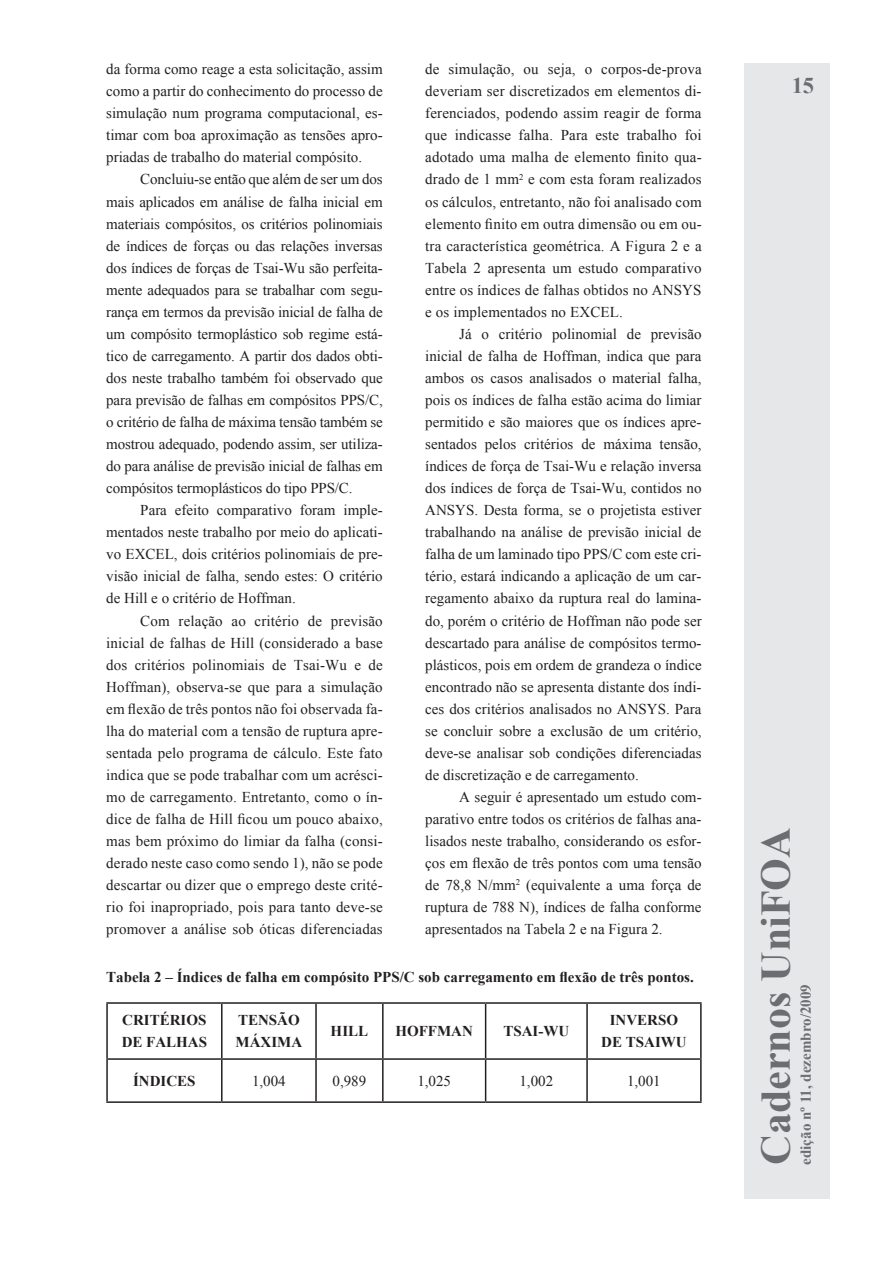
<style>
.page{position:relative;width:893px;height:1263px;background:#fff}
.page>*{position:absolute;margin:0;border:0;box-sizing:border-box;transform-origin:0 0}
.t1{font:700 42px "Times New Roman";color:#6c6d70}
.t2{font:700 22.5px "Times New Roman";color:#6c6d70}
.t3{font:15px/22px "Times New Roman";color:#231f20;text-align:justify}
.t4{font:700 15px/22px "Times New Roman";color:#231f20}
.t5{font:700 15px "Times New Roman";color:#6c6d70}
</style>
<div class="page">
<div style="left:744px;top:64px;width:85px;height:1135px;background:#e6e7e9"></div>
<hr style="left:106px;top:1002px;width:116px;height:2px;background:#231f20">
<hr style="left:106px;top:1004px;width:2px;height:54px;background:#231f20">
<hr style="left:222px;top:1002px;width:94px;height:2px;background:#231f20">
<hr style="left:221px;top:1004px;width:2px;height:54px;background:#231f20">
<hr style="left:316px;top:1002px;width:67px;height:2px;background:#231f20">
<hr style="left:315px;top:1004px;width:2px;height:54px;background:#231f20">
<hr style="left:383px;top:1002px;width:103px;height:2px;background:#231f20">
<hr style="left:382px;top:1004px;width:2px;height:54px;background:#231f20">
<hr style="left:486px;top:1002px;width:101px;height:2px;background:#231f20">
<hr style="left:485px;top:1004px;width:1px;height:54px;background:#231f20">
<hr style="left:587px;top:1002px;width:115px;height:2px;background:#231f20">
<hr style="left:586px;top:1004px;width:2px;height:54px;background:#231f20">
<hr style="left:700px;top:1004px;width:2px;height:54px;background:#231f20">
<hr style="left:106px;top:1058px;width:116px;height:2px;background:#231f20">
<hr style="left:106px;top:1060px;width:2px;height:41px;background:#231f20">
<hr style="left:222px;top:1058px;width:94px;height:2px;background:#231f20">
<hr style="left:221px;top:1060px;width:2px;height:41px;background:#231f20">
<hr style="left:316px;top:1058px;width:67px;height:2px;background:#231f20">
<hr style="left:315px;top:1060px;width:2px;height:41px;background:#231f20">
<hr style="left:383px;top:1058px;width:103px;height:2px;background:#231f20">
<hr style="left:382px;top:1060px;width:2px;height:41px;background:#231f20">
<hr style="left:486px;top:1058px;width:101px;height:2px;background:#231f20">
<hr style="left:485px;top:1060px;width:1px;height:41px;background:#231f20">
<hr style="left:587px;top:1058px;width:115px;height:2px;background:#231f20">
<hr style="left:586px;top:1060px;width:2px;height:41px;background:#231f20">
<hr style="left:700px;top:1060px;width:2px;height:41px;background:#231f20">
<hr style="left:106px;top:1101px;width:116px;height:2px;background:#231f20">
<hr style="left:222px;top:1101px;width:94px;height:2px;background:#231f20">
<hr style="left:316px;top:1101px;width:67px;height:2px;background:#231f20">
<hr style="left:383px;top:1101px;width:103px;height:2px;background:#231f20">
<hr style="left:486px;top:1101px;width:101px;height:2px;background:#231f20">
<hr style="left:587px;top:1101px;width:115px;height:2px;background:#231f20">
<p class="t3" style="left:425px;top:58px;width:278px">de simulação, ou seja, o corpos-de-prova deveriam ser discretizados em elementos di&shy;ferenciados, podendo assim reagir de forma que indicasse falha. Para este trabalho foi adotado uma malha de elemento finito qua&shy;drado de 1 mm<sup>2</sup> e com esta foram realizados os cálculos, entretanto, não foi analisado com elemento finito em outra dimensão ou em ou&shy;tra característica geométrica. A Figura 2 e a Tabela 2 apresenta um estudo comparativo entre os índices de falhas obtidos no ANSYS e os implementados no EXCEL.</p>
<p class="t3" style="left:425px;top:323px;width:278px;text-indent:34px">Já o critério polinomial de previsão inicial de falha de Hoffman, indica que para ambos os casos analisados o material falha, pois os índices de falha estão acima do limiar permitido e são maiores que os índices apre&shy;sentados pelos critérios de máxima tensão, índices de força de Tsai-Wu e relação inversa dos índices de força de Tsai-Wu, contidos no ANSYS. Desta forma, se o projetista estiver trabalhando na análise de previsão inicial de falha de um laminado tipo PPS/C com este cri&shy;tério, estará indicando a aplicação de um car&shy;regamento abaixo da ruptura real do lamina&shy;do, porém o critério de Hoffman não pode ser descartado para análise de compósitos termo&shy;plásticos, pois em ordem de grandeza o índice encontrado não se apresenta distante dos índi&shy;ces dos critérios analisados no ANSYS. Para se concluir sobre a exclusão de um critério, deve-se analisar sob condições diferenciadas de discretização e de carregamento.</p>
<p class="t3" style="left:425px;top:786px;width:278px;text-indent:34px">A seguir é apresentado um estudo com&shy;parativo entre todos os critérios de falhas ana&shy;lisados neste trabalho, considerando os esfor&shy;ços em flexão de três pontos com uma tensão de 78,8 N/mm<sup>2</sup> (equivalente a uma força de ruptura de 788 N), índices de falha conforme apresentados na Tabela 2 e na Figura 2.</p>
<p class="t4" style="left:106px;top:965px;width:589px">Tabela 2 – Índices de falha em compósito PPS/C sob carregamento em flexão de três pontos.</p>
<p class="t4" style="left:122px;top:1009px;width:87px">CRITÉRIOS<br>DE FALHAS</p>
<p class="t4" style="left:236px;top:1009px;width:68px">TENSÃO<br>MÁXIMA</p>
<p class="t3" style="left:106px;top:58px;width:278px">da forma como reage a esta solicitação, assim como a partir do conhecimento do processo de simulação num programa computacional, es&shy;timar com boa aproximação as tensões apro&shy;priadas de trabalho do material compósito.</p>
<p class="t3" style="left:106px;top:168px;width:278px;text-indent:34px">Concluiu-se então que além de ser um dos mais aplicados em análise de falha inicial em materiais compósitos, os critérios polinomiais de índices de forças ou das relações inversas dos índices de forças de Tsai-Wu são perfeita&shy;mente adequados para se trabalhar com segu&shy;rança em termos da previsão inicial de falha de um compósito termoplástico sob regime está&shy;tico de carregamento. A partir dos dados obti&shy;dos neste trabalho também foi observado que para previsão de falhas em compósitos PPS/C, o critério de falha de máxima tensão também se mostrou adequado, podendo assim, ser utiliza&shy;do para análise de previsão inicial de falhas em compósitos termoplásticos do tipo PPS/C.</p>
<p class="t3" style="left:106px;top:499px;width:278px;text-indent:34px">Para efeito comparativo foram imple&shy;mentados neste trabalho por meio do aplicati&shy;vo EXCEL, dois critérios polinomiais de pre&shy;visão inicial de falha, sendo estes: O critério de Hill e o critério de Hoffman.</p>
<p class="t3" style="left:106px;top:609px;width:278px;text-indent:34px">Com relação ao critério de previsão inicial de falhas de Hill (considerado a base dos critérios polinomiais de Tsai-Wu e de Hoffman), observa-se que para a simulação em flexão de três pontos não foi observada fa&shy;lha do material com a tensão de ruptura apre&shy;sentada pelo programa de cálculo. Este fato indica que se pode trabalhar com um acrésci&shy;mo de carregamento. Entretanto, como o ín&shy;dice de falha de Hill ficou um pouco abaixo, mas bem próximo do limiar da falha (consi&shy;derado neste caso como sendo 1), não se pode descartar ou dizer que o emprego deste crité&shy;rio foi inapropriado, pois para tanto deve-se promover a análise sob óticas diferenciadas</p>
<p class="t4" style="left:331px;top:1020px;width:39px">HILL</p>
<p class="t4" style="left:395px;top:1020px;width:79px">HOFFMAN</p>
<p class="t4" style="left:503px;top:1020px;width:67px">TSAI-WU</p>
<p class="t4" style="left:601px;top:1009px;width:87px;text-align:center">INVERSO<br>DE TSAIWU</p>
<p class="t4" style="left:133px;top:1069px;width:64px">ÍNDICES</p>
<p class="t3" style="left:252px;top:1069px;width:35px">1,004</p>
<p class="t3" style="left:333px;top:1069px;width:35px">0,989</p>
<p class="t3" style="left:417px;top:1069px;width:35px">1,025</p>
<p class="t3" style="left:519px;top:1069px;width:35px">1,002</p>
<p class="t3" style="left:627px;top:1069px;width:35px">1,001</p>
<h2 class="t2" style="left:792px;top:70px;width:24px">15</h2>
<h1 class="t1" style="left:747px;top:1165px;width:339px;rotate:-90deg">Cadernos UniFOA</h1>
<p class="t5" style="left:795px;top:1165px;width:182px;rotate:-90deg">edição nº 11, dezembro/2009</p>
</div>
